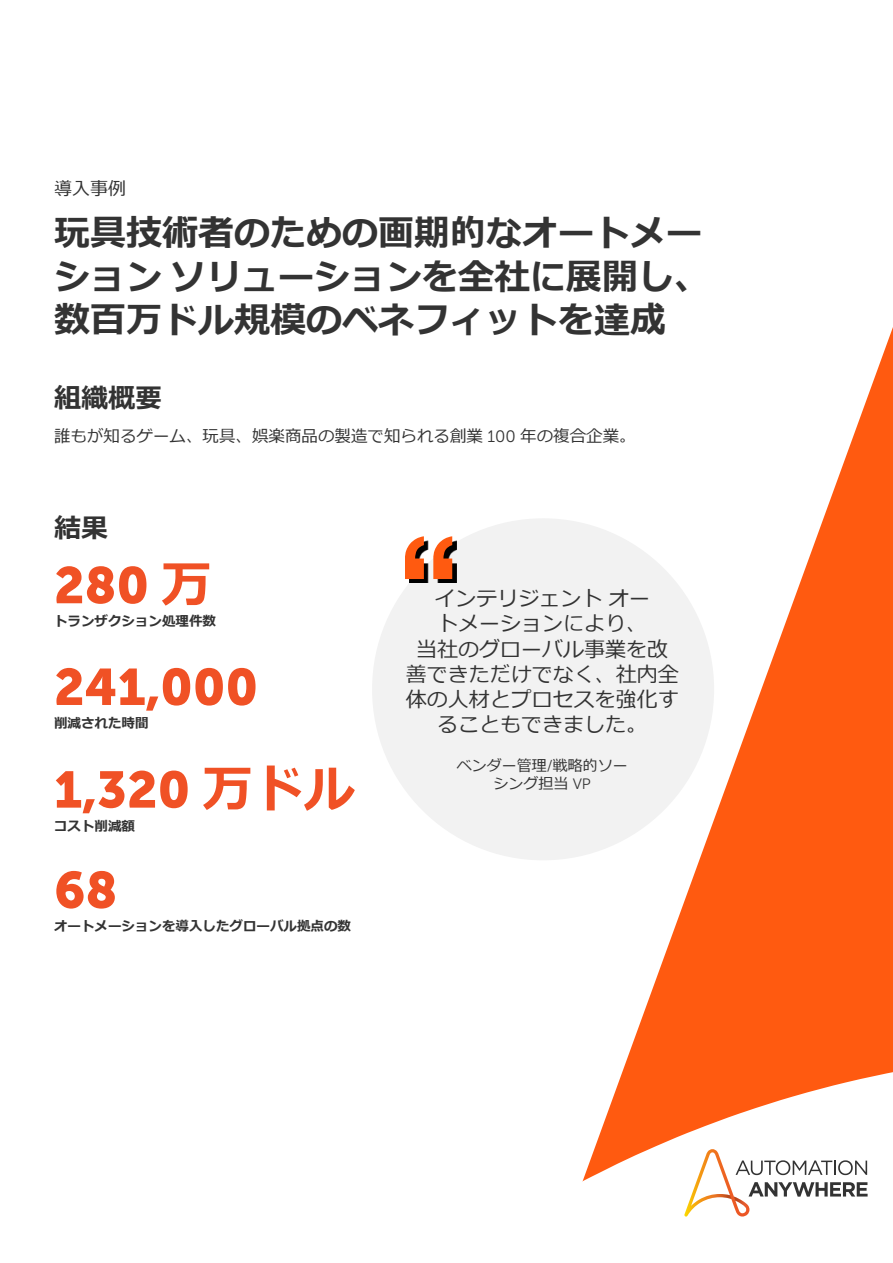
<style>
.page{position:relative;width:893px;height:1263px;background:#fff}
.page>*{position:absolute;margin:0;border:0;box-sizing:border-box;transform-origin:0 0}
.Benefits_Number{font:51px "Museo Sans 900";color:#f05125}
.t1{font:700 36px/43.2px "Meiryo";color:#333}
.t2{font:700 27px "Meiryo";color:#333}
.t3{font:21px/25.2px "Meiryo";color:#333;text-align:center}
.Case_Study_Eyebrow{font:18px "Meiryo";color:#333}
.Body{font:16.5px "Meiryo";color:#333}
.Quote_Title___Compan{font:15px/18px "Meiryo";color:#333;text-align:center}
.Benefits_Description{font:700 13.5px "Meiryo";color:#333}
.s1{font-family:"Museo Sans 300"}
.s2{font-family:"Meiryo";font-weight:700}
</style>
<div class="page">
<svg style="left:529px;top:327px;width:364px;height:724px"></svg>
<div style="left:372px;top:518px;width:342px;height:342px;background:#f2f2f2;border-radius:50%"></div>
<svg style="left:409px;top:540px;width:47px;height:43px"></svg>
<svg style="left:405px;top:536px;width:47px;height:43px"></svg>
<svg style="left:582px;top:1051px;width:311px;height:166px"></svg>
<svg style="left:684px;top:1149px;width:184px;height:67px"></svg>
<p class="Case_Study_Eyebrow" style="left:54px;top:175px;width:73px">導入事例</p>
<p class="t1" style="left:54px;top:212px;width:658px">玩具技術者のための画期的なオートメーションソリューションを全社に展開し、数百万ドル規模のベネフィットを達成</p>
<h1 class="t2" style="left:54px;top:382px;width:109px">組織概要</h1>
<p class="Body" style="left:54px;top:425px;width:583px">誰もが知るゲーム、玩具、娯楽商品の製造で知られる創業 <span class="s1">100</span> 年の複合企業。</p>
<h1 class="t2" style="left:54px;top:513px;width:55px">結果</h1>
<p class="Benefits_Number" style="left:54px;top:556px;width:159px">280 <span class="s2">万</span></p>
<p class="Benefits_Description" style="left:54px;top:614px;width:163px">トランザクション処理件数</p>
<p class="Benefits_Number" style="left:54px;top:658px;width:206px">241,000</p>
<p class="Benefits_Description" style="left:54px;top:715px;width:96px">削減された時間</p>
<p class="Benefits_Number" style="left:54px;top:761px;width:302px">1,320 <span class="s2">万ドル</span></p>
<p class="Benefits_Description" style="left:54px;top:818px;width:82px">コスト削減額</p>
<p class="Benefits_Number" style="left:54px;top:861px;width:65px">68</p>
<p class="Benefits_Description" style="left:54px;top:918px;width:298px">オートメーションを導入したグローバル拠点の数</p>
<p class="t3" style="left:406px;top:587px;width:274px">インテリジェントオー<br>トメーションにより、<br>当社のグローバル事業を改善できただけでなく、社内全体の人材とプロセスを強化することもできました。</p>
<p class="Quote_Title___Compan" style="left:457px;top:757px;width:172px">ベンダー管理<span class="s1">/</span>戦略的ソーシング担当 <span class="s1">VP</span></p>
</div>
